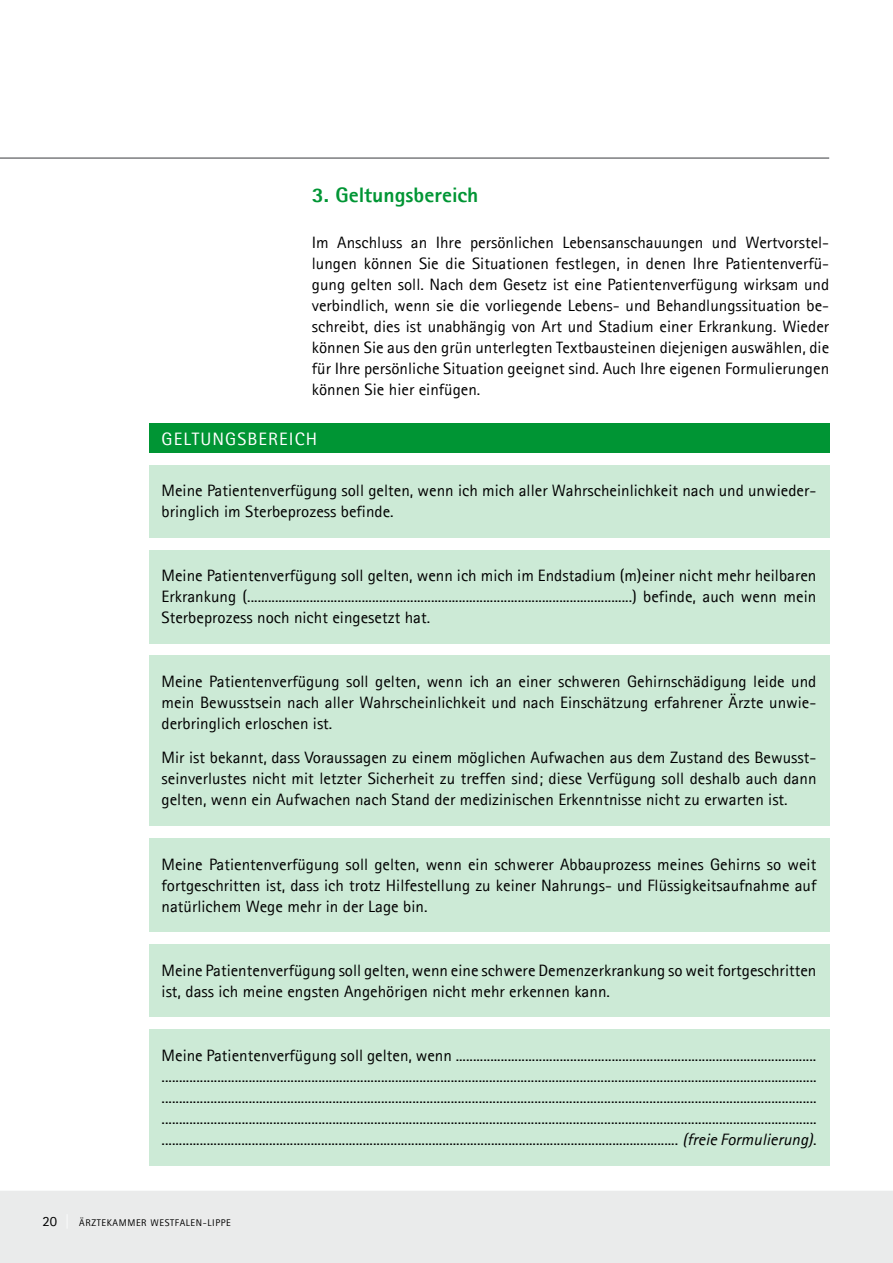
<style>
.page{position:relative;width:893px;height:1263px;background:#fff}
.page>*{position:absolute;margin:0;border:0;box-sizing:border-box;transform-origin:0 0}
.t1{font:800 21px "Agfa Rotis Sans Serif";color:#009534}
.t2{font:18px "Agfa Rotis Sans Serif";letter-spacing:.06em;color:#fff}
.t3{font:16.5px/21px "Agfa Rotis Sans Serif";color:#000;text-align:justify}
.t4{font:9.75px "Agfa Rotis Sans Serif";letter-spacing:.06em;color:#000}
.s1{font-style:italic}
.s2{font-size:14.25px}
.s3{font-size:14.25px;color:#fff}
</style>
<div class="page">
<hr style="left:0;top:157px;width:829px;height:2px;background:#7b7c7e">
<div style="left:0;top:1191px;width:893px;height:72px;background:#eaebeb"></div>
<div style="left:149px;top:1029px;width:680px;height:136px;background:#ccead6"></div>
<div style="left:149px;top:656px;width:680px;height:170px;background:#ccead6"></div>
<div style="left:149px;top:838px;width:680px;height:94px;background:#ccead6"></div>
<div style="left:149px;top:550px;width:680px;height:93px;background:#ccead6"></div>
<div style="left:149px;top:465px;width:680px;height:72px;background:#ccead6"></div>
<div style="left:149px;top:423px;width:680px;height:30px;background:#009534"></div>
<div style="left:149px;top:944px;width:680px;height:73px;background:#ccead6"></div>
<p class="t1" style="left:312px;top:181px;width:168px">3. Geltungsbereich</p>
<p class="t3" style="left:312px;top:232px;width:519px">I m Anschluss an I hre persönlichen Lebensanschauungen und Wertvorstel&shy;lungen können Sie die Situationen festlegen, in denen I hre Patientenverfü&shy;gung gelten soll. Nach dem Gesetz ist eine Patientenverfügung wirksam und verbindlich, wenn sie die vorliegende Lebens- und Behandlungssituation be&shy;schreibt, dies ist unabhängig von Art und Stadium einer Erkrankung. Wieder können Sie aus den grün unterlegten Textbausteinen diejenigen auswählen, die für I hre persönliche Situation geeignet sind. Auch I hre eigenen Formulierungen können Sie hier einfügen.</p>
<p class="t2" style="left:162px;top:428px;width:145px">geltu ngsbereich</p>
<p class="t3" style="left:162px;top:480px;width:656px">Meine Patientenverfügung soll gelten, wenn ich mich aller Wahrscheinlichkeit nach und unwieder&shy;bringlich im Sterbeprozess befinde.</p>
<p class="t3" style="left:162px;top:565px;width:656px">Meine Patientenverfügung soll gelten, wenn ich mich im Endstadium (m)einer nicht mehr heilbaren Erkrankung (...............................................................................................................) befinde, auch wenn mein Sterbeprozess noch nicht eingesetzt hat.</p>
<p class="t3" style="left:162px;top:671px;width:656px">Meine Patientenverfügung soll gelten, wenn ich an einer schweren Gehirnschädigung leide und mein Bewusstsein nach aller Wahrscheinlichkeit und nach Einschätzung erfahrener Ärzte unwie&shy;derbringlich erloschen ist.</p>
<p class="t3" style="left:162px;top:747px;width:656px">M ir ist bekannt, dass Voraussagen zu einem möglichen Aufwachen aus dem Zustand des Bewusst&shy;seinverlustes nicht mit letzter Sicherheit zu treffen sind; diese Verfügung soll deshalb auch dann gelten, wenn ein Aufwachen nach Stand der medizinischen Erkenntnisse nicht zu erwarten ist.</p>
<p class="t3" style="left:162px;top:854px;width:657px">Meine Patientenverfügung soll gelten, wenn ein schwerer Abbauprozess meines Gehirns so weit fortgeschritten ist, dass ich trotz Hilfestellung zu keiner Nahrungs- und Flüssigkeitsaufnahme auf natürlichem Wege mehr in der Lage bin.</p>
<p class="t3" style="left:162px;top:960px;width:656px">Meine Patientenverfügung soll gelten, wenn eine schwere Demenzerkrankung so weit fortgeschritten ist, dass ich meine engsten Angehörigen nicht mehr erkennen kann.</p>
<p class="t3" style="left:162px;top:1044px;width:656px">Meine Patientenverfügung soll gelten, wenn ........................................................................................................ ............................................................................................................................................................................................ ............................................................................................................................................................................................ ............................................................................................................................................................................................ ..................................................................................................................................................... <span class="s1">(freie Formulierung)</span>.</p>
<p class="t4" style="left:43px;top:1217px;width:190px"><span class="s2">20</span> <span class="s3">|</span> Ärztekammer Westfalen-Lippe</p>
</div>
